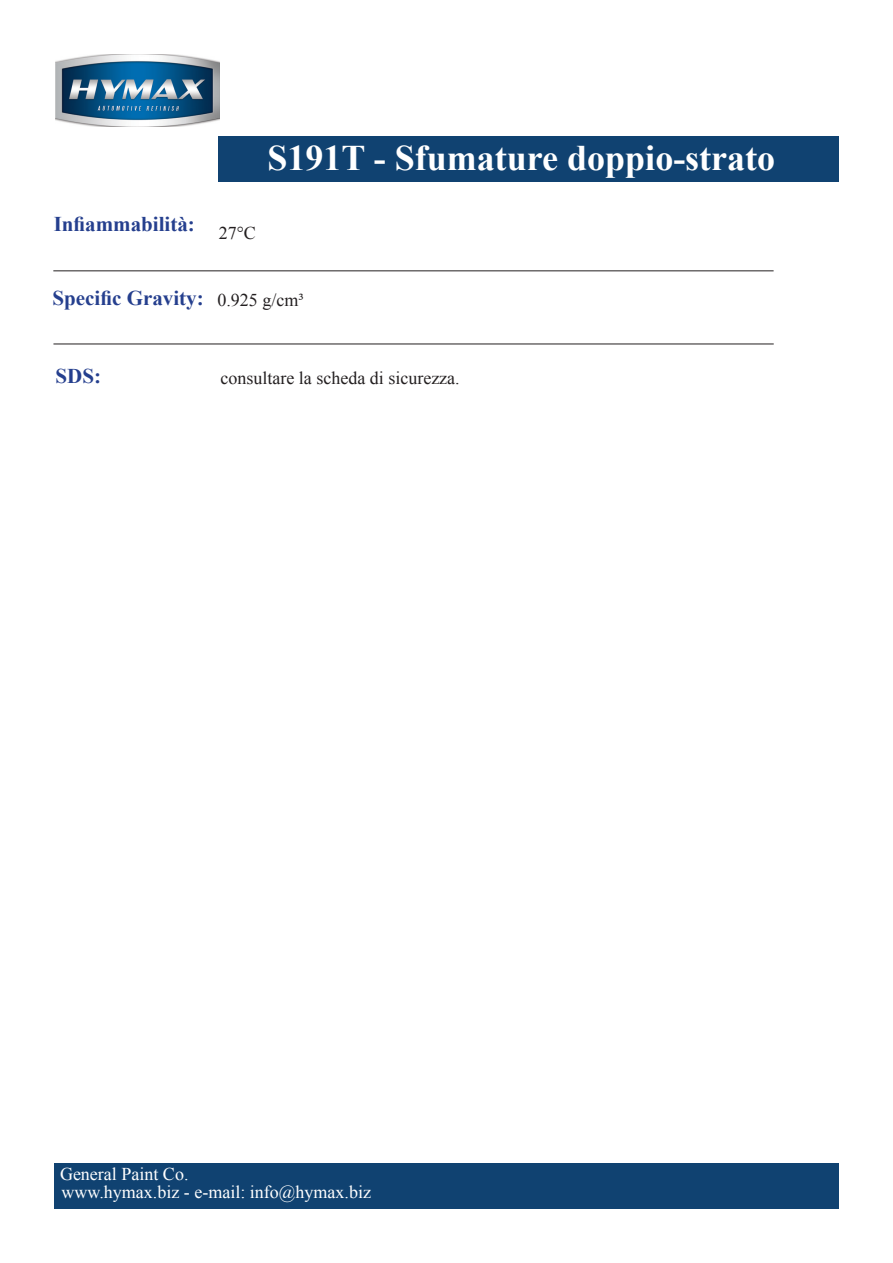
<style>
.page{position:relative;width:893px;height:1263px;background:#fff}
.page>*{position:absolute;margin:0;border:0;box-sizing:border-box;transform-origin:0 0}
.t1{font:700 36px "Times New Roman";color:#fff}
.t2{font:700 21px "Times New Roman";color:#253f8e}
.t3{font:18px "Times New Roman";color:#fff}
.t4{font:18px "Times New Roman";color:#231f20}
</style>
<div class="page">
<div style="left:54px;top:1163px;width:785px;height:46px;background:#104271"></div>
<div style="left:218px;top:136px;width:621px;height:46px;background:#104271"></div>
<img style="left:56px;top:54px;width:164px;height:72px">
<hr style="left:53px;top:271px;width:721px;height:1px;background:#231f20">
<hr style="left:53px;top:344px;width:721px;height:1px;background:#231f20">
<p class="t2" style="left:54px;top:209px;width:143px">Infiammabilità:</p>
<p class="t1" style="left:268px;top:133px;width:509px">S191T - Sfumature doppio-strato</p>
<p class="t4" style="left:219px;top:221px;width:39px">27°C</p>
<p class="t2" style="left:53px;top:283px;width:153px">Specific Gravity:</p>
<p class="t4" style="left:217px;top:288px;width:88px">0.925 g/cm³</p>
<p class="t2" style="left:56px;top:361px;width:47px">SDS:</p>
<p class="t4" style="left:220px;top:366px;width:241px">consultare la scheda di sicurezza.</p>
<p class="t3" style="left:60px;top:1162px;width:130px">General Paint Co.</p>
<p class="t3" style="left:62px;top:1180px;width:311px">www.hymax.biz - e-mail: info@hymax.biz</p>
</div>
